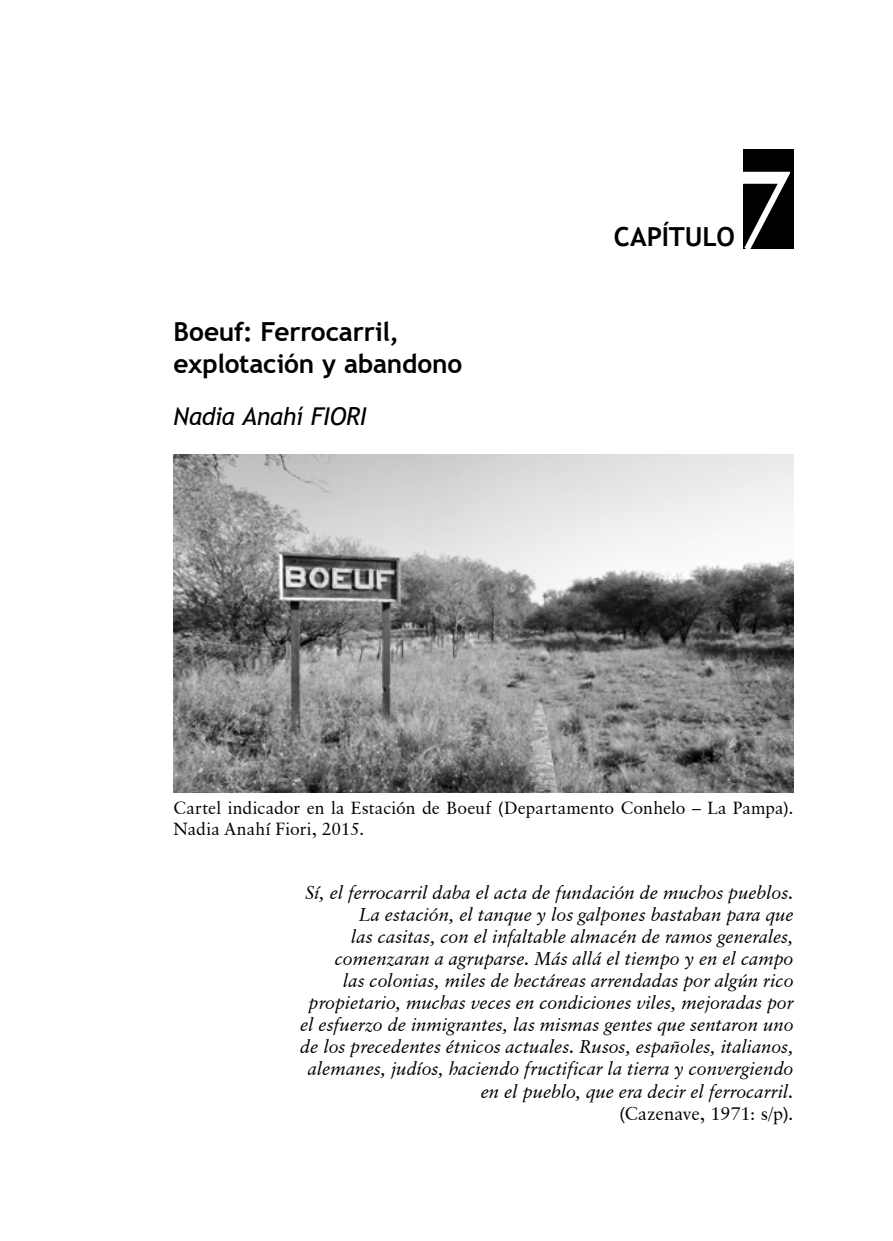
<style>
.page{position:relative;width:893px;height:1241px;background:#fff}
.page>*{position:absolute;margin:0;border:0;box-sizing:border-box;transform-origin:0 0}
.t1{font:700 112px "Classical Garamond BT";color:#fff}
.t2{font:700 26.25px/31.5px "Trebuchet MS";letter-spacing:-.005em;color:#000}
.t3{font:italic 24.5px "Trebuchet MS";letter-spacing:-.015em;color:#000}
.t4{font:italic 18.38px/22.2px "Classical Garamond BT";letter-spacing:.005em;color:#000;text-align:right}
.t5{font:18.38px "Classical Garamond BT";letter-spacing:-.005em;color:#000}
.t6{font:17.5px/21px "Classical Garamond BT";letter-spacing:.005em;color:#000}
</style>
<div class="page">
<div style="left:743px;top:149px;width:51px;height:99px;background:#000"></div>
<img style="left:174px;top:454px;width:620px;height:338px">
<h2 class="t2" style="left:174px;top:316px;width:290px">Boeuf: Ferrocarril, explotación y abandono</h2>
<h3 class="t3" style="left:174px;top:401px;width:195px">Nadia Anahí FIORI</h3>
<h1 class="t1" style="left:730px;top:141px;width:64px">7</h1>
<h2 class="t2" style="left:614px;top:221px;width:123px">CAPÍTULO</h2>
<p class="t6" style="left:174px;top:796px;width:622px">Cartel indicador en la Estación de Boeuf (Departamento Conhelo – La Pampa).<br>Nadia Anahí Fiori, 2015.</p>
<p class="t4" style="left:300px;top:880px;width:495px">Sí, el ferrocarril daba el acta de fundación de muchos pueblos.<br>La estación, el tanque y los galpones bastaban para que<br>las casitas, con el infaltable almacén de ramos generales, comenzaran a agruparse. Más allá el tiempo y en el campo<br>las colonias, miles de hectáreas arrendadas por algún rico propietario, muchas veces en condiciones viles, mejoradas por el esfuerzo de inmigrantes, las mismas gentes que sentaron uno de los precedentes étnicos actuales. Rusos, españoles, italianos, alemanes, judíos, haciendo fructificar la tierra y convergiendo en el pueblo, que era decir el ferrocarril.</p>
<p class="t5" style="left:619px;top:1102px;width:176px">(Cazenave, 1971: s/p).</p>
</div>
